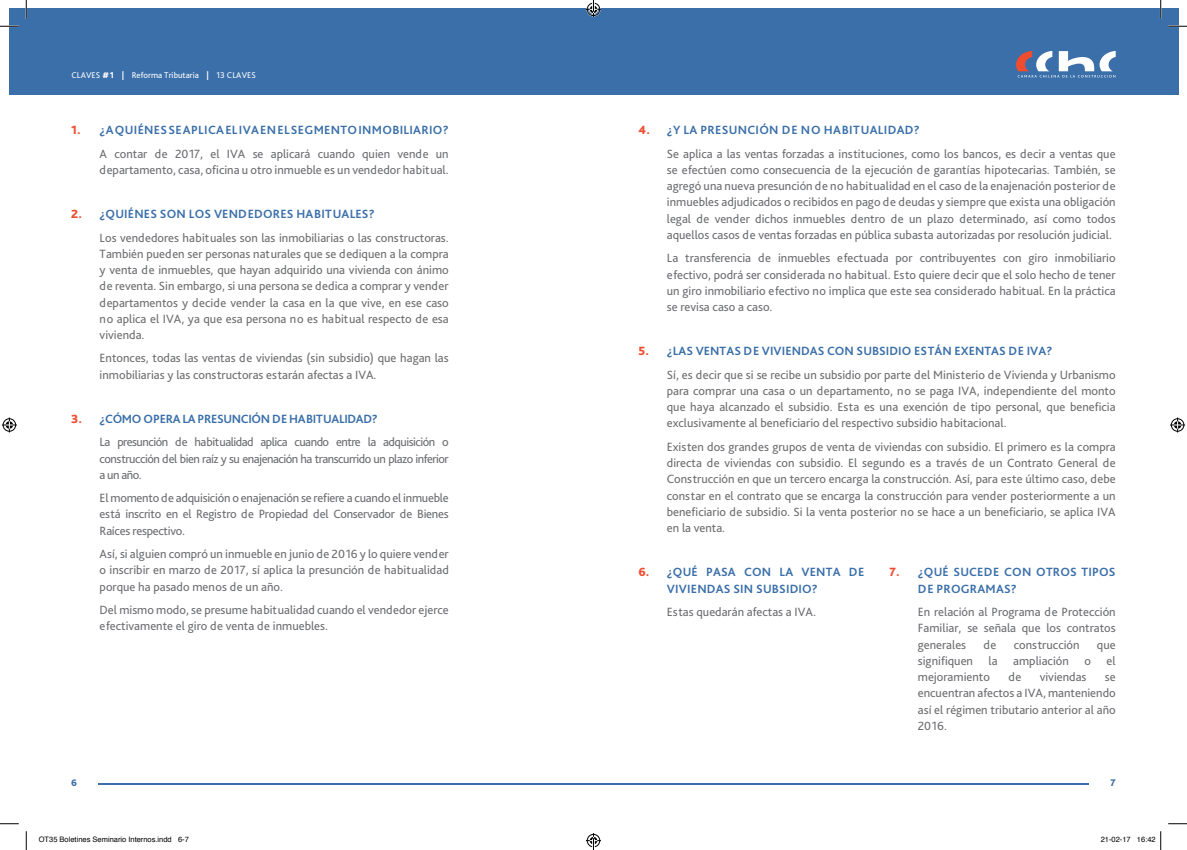
<style>
.page{position:relative;width:1187px;height:850px;background:#fff}
.page>*{position:absolute;margin:0;border:0;box-sizing:border-box;transform-origin:0 0}
.t1{font:12.5px/16.2px "Bliss Pro";color:#6c6d70;text-align:justify}
.t2{font:700 12.5px/16.2px "Bliss Pro";letter-spacing:.015em;color:#3a6fa9}
.t3{font:700 12.5px "Bliss Pro";letter-spacing:-.025em;color:#3a6fa9}
.t4{font:800 10px "Bliss Pro";color:#3a6fa9}
.t5{font:8.75px "Bliss Pro";color:#fff}
.t6{font:7.5px "Helvetica";color:#000}
.s1{font-weight:800}
.s2{font-weight:700}
.s3{font-weight:800;color:#ef4d2f}
</style>
<div class="page">
<div style="left:9px;top:9px;width:1169px;height:86px;background:#3a6fa9"></div>
<svg style="left:1016px;top:51px;width:99px;height:27px"></svg>
<hr style="left:98px;top:783px;width:990px;height:1px;background:#3a6fa9">
<svg style="left:0;top:25px;width:19px;height:2px"></svg>
<svg style="left:1168px;top:25px;width:18px;height:2px"></svg>
<svg style="left:0;top:823px;width:19px;height:1px"></svg>
<svg style="left:1168px;top:823px;width:18px;height:1px"></svg>
<svg style="left:25px;top:0;width:2px;height:19px"></svg>
<svg style="left:25px;top:831px;width:2px;height:19px"></svg>
<svg style="left:1159px;top:0;width:2px;height:19px"></svg>
<svg style="left:2px;top:417px;width:15px;height:15px"></svg>
<svg style="left:1170px;top:417px;width:14px;height:15px"></svg>
<svg style="left:1160px;top:831px;width:1px;height:19px"></svg>
<svg style="left:586px;top:0;width:15px;height:17px"></svg>
<svg style="left:586px;top:833px;width:15px;height:17px"></svg>
<p class="t5" style="left:71px;top:69px;width:162px">CLAVES <span class="s1">#1</span> <span class="s2">|</span> Reforma Tributaria <span class="s2">|</span> 13 claves</p>
<p class="t2" style="left:71px;top:122px;width:379px"><span class="s3">1.</span> ¿A QUIÉNES SE APLICA EL IVA EN EL SEGMENTO INMOBILIARIO?</p>
<p class="t1" style="left:100px;top:145px;width:350px">A contar de 2017, el IVA se aplicará cuando quien vende un departamento, casa, oficina u otro inmueble es un vendedor habitual.</p>
<p class="t2" style="left:71px;top:206px;width:305px"><span class="s3">2.</span> ¿QUIÉNES SON LOS VENDEDORES HABITUALES?</p>
<p class="t1" style="left:100px;top:229px;width:350px">Los vendedores habituales son las inmobiliarias o las constructoras.<br>También pueden ser personas naturales que se dediquen a la compra y venta de inmuebles, que hayan adquirido una vivienda con ánimo de reventa. Sin embargo, si una persona se dedica a comprar y vender departamentos y decide vender la casa en la que vive, en ese caso no aplica el IVA, ya que esa persona no es habitual respecto de esa vivienda.</p>
<p class="t1" style="left:100px;top:350px;width:350px">Entonces, todas las ventas de viviendas (sin subsidio) que hagan las inmobiliarias y las constructoras estarán afectas a IVA.</p>
<p class="t3" style="left:71px;top:411px;width:308px"><span class="s3">3.</span> ¿CÓMO OPERA LA PRESUNCIÓN DE HABITUALIDAD?</p>
<p class="t1" style="left:100px;top:434px;width:350px">La presunción de habitualidad aplica cuando entre la adquisición o construcción del bien raíz y su enajenación ha transcurrido un plazo inferior a un año.</p>
<p class="t1" style="left:100px;top:489px;width:350px">El momento de adquisición o enajenación se refiere a cuando el inmueble está inscrito en el Registro de Propiedad del Conservador de Bienes Raíces respectivo.</p>
<p class="t1" style="left:100px;top:545px;width:350px">Así, si alguien compró un inmueble en junio de 2016 y lo quiere vender o inscribir en marzo de 2017, sí aplica la presunción de habitualidad porque ha pasado menos de un año.</p>
<p class="t1" style="left:100px;top:601px;width:350px">Del mismo modo, se presume habitualidad cuando el vendedor ejerce efectivamente el giro de venta de inmuebles.</p>
<p class="t2" style="left:638px;top:122px;width:283px"><span class="s3">4.</span> ¿Y LA PRESUNCIÓN DE NO HABITUALIDAD?</p>
<p class="t1" style="left:667px;top:145px;width:450px">Se aplica a las ventas forzadas a instituciones, como los bancos, es decir a ventas que se efectúen como consecuencia de la ejecución de garantías hipotecarias. También, se agregó una nueva presunción de no habitualidad en el caso de la enajenación posterior de inmuebles adjudicados o recibidos en pago de deudas y siempre que exista una obligación legal de vender dichos inmuebles dentro de un plazo determinado, así como todos aquellos casos de ventas forzadas en pública subasta autorizadas por resolución judicial.</p>
<p class="t1" style="left:667px;top:250px;width:450px">La transferencia de inmuebles efectuada por contribuyentes con giro inmobiliario efectivo, podrá ser considerada no habitual. Esto quiere decir que el solo hecho de tener un giro inmobiliario efectivo no implica que este sea considerado habitual. En la práctica se revisa caso a caso.</p>
<p class="t2" style="left:638px;top:343px;width:415px"><span class="s3">5.</span> ¿LAS VENTAS DE VIVIENDAS CON SUBSIDIO ESTÁN EXENTAS DE IVA?</p>
<p class="t1" style="left:667px;top:366px;width:450px">Sí, es decir que si se recibe un subsidio por parte del Ministerio de Vivienda y U rbanismo para comprar una casa o un departamento, no se paga IVA, independiente del monto que haya alcanzado el subsidio. Esta es una exención de tipo personal, que beneficia exclusivamente al beneficiario del respectivo subsidio habitacional.</p>
<p class="t1" style="left:667px;top:438px;width:450px">Existen dos grandes grupos de venta de viviendas con subsidio. El primero es la compra directa de viviendas con subsidio. El segundo es a través de un Contrato General de Construcción en que un tercero encarga la construcción. Así, para este último caso, debe constar en el contrato que se encarga la construcción para vender posteriormente a un beneficiario de subsidio. Si la venta posterior no se hace a un beneficiario, se aplica IVA en la venta.</p>
<p class="t2" style="left:667px;top:564px;width:199px;text-indent:-28px"><span class="s3">6.</span> ¿QUÉ PASA CON LA VENTA DE<br>VIVIENDAS SIN SUBSIDIO?</p>
<p class="t1" style="left:667px;top:603px;width:151px">Estas quedarán afectas a IVA.</p>
<p class="t2" style="left:917px;top:564px;width:199px;text-indent:-28px"><span class="s3">7.</span> ¿QUÉ SUCEDE CON OTROS TIPOS<br>DE PROGRAMAS?</p>
<p class="t1" style="left:917px;top:603px;width:199px">En relación al Programa de Protección Familiar, se señala que los contratos generales</p>
<p class="t1" style="left:983px;top:636px;width:14px">de</p>
<p class="t1" style="left:1013px;top:636px;width:67px">construcción</p>
<p class="t1" style="left:917px;top:636px;width:199px;text-indent:179px">que signifiquen la ampliación o el mejoramiento</p>
<p class="t1" style="left:1008px;top:668px;width:14px">de</p>
<p class="t1" style="left:1039px;top:668px;width:48px">viviendas</p>
<p class="t1" style="left:917px;top:668px;width:199px;text-indent:187px">se encuentran afectos a IVA, manteniendo así el régimen tributario anterior al año 2016.</p>
<p class="t4" style="left:71px;top:776px;width:7px">6</p>
<p class="t4" style="left:1110px;top:776px;width:7px">7</p>
<p class="t6" style="left:39px;top:835px;width:152px">OT35 Boletines Seminario Internos.indd 6-7</p>
<p class="t6" style="left:1100px;top:835px;width:57px">21-02-17 16:42</p>
</div>
